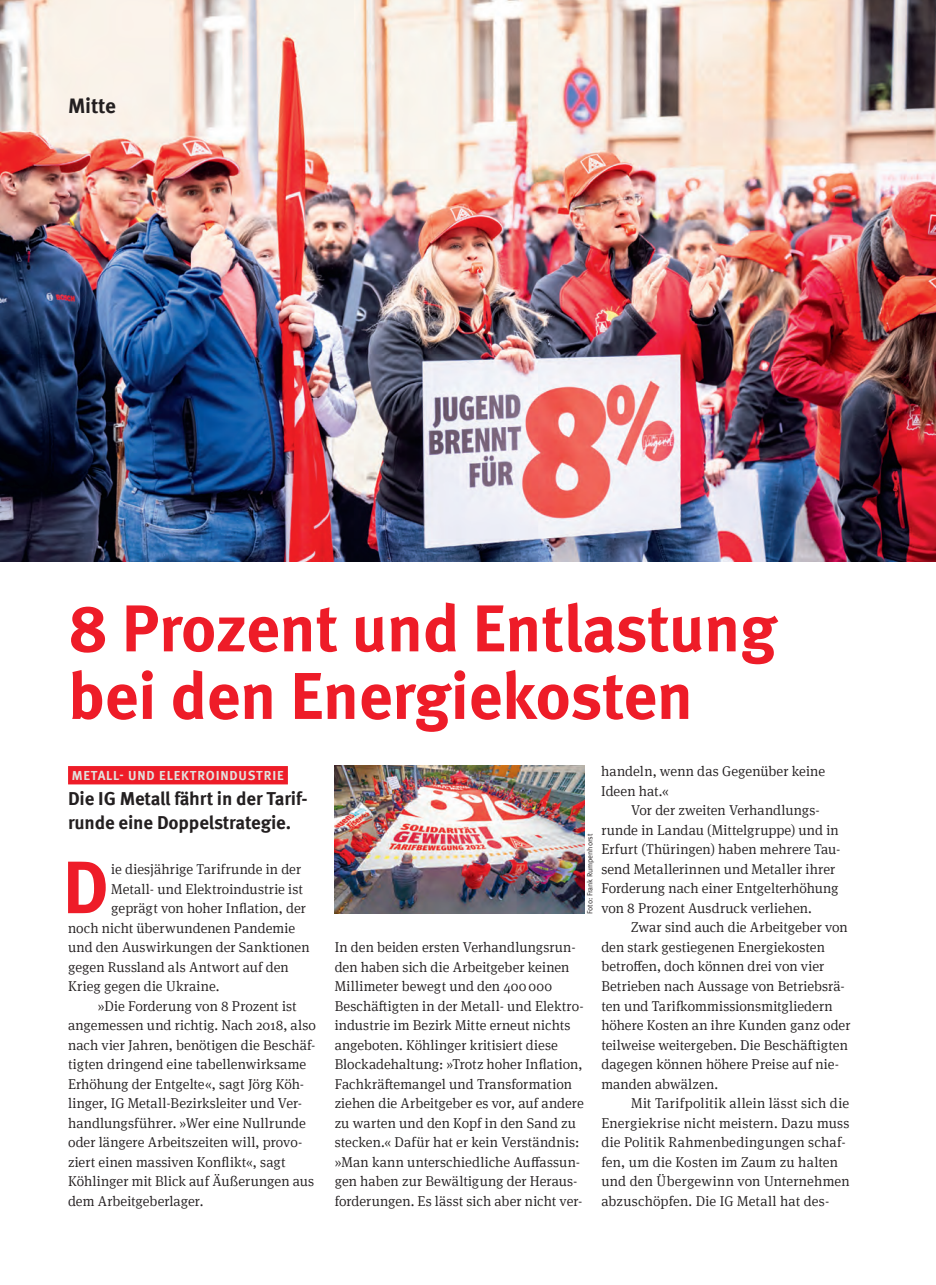
<style>
.page{position:relative;width:936px;height:1285px;background:#fff}
.page>*{position:absolute;margin:0;border:0;box-sizing:border-box;transform-origin:0 0}
.t1{font:700 74.1px "Meta IGM";color:#ee1c28}
.t2{font:700 66px/67.5px "Meta IGM";letter-spacing:-.01em;color:#ee1c28}
.t3{font:700 21px "Meta IGM";letter-spacing:-.01em;color:#231f20}
.t4{font:700 18.75px/24px "Meta IGM";letter-spacing:-.01em;color:#231f20}
.t5{font:300 14.25px/19.5px "Meta Serif IGM";color:#231f20}
.t6{font:700 13.2px "Meta IGM";letter-spacing:.06em;color:#e2e2de}
.t7{font:7.5px "Meta IGM";color:#231f20}
</style>
<div class="page">
<div style="left:68px;top:766px;width:220px;height:18px;background:#ee1c28"></div>
<img style="left:0;top:0;width:935px;height:562px">
<img style="left:334px;top:765px;width:250px;height:147px">
<h3 class="t3" style="left:68px;top:89px;width:49px">Mitte</h3>
<h2 class="t2" style="left:68px;top:590px;width:710px">8 Prozent und Entlastung bei den Energiekosten</h2>
<p class="t6" style="left:72px;top:764px;width:213px">METALL- UND ELEKTROINDUSTRIE</p>
<h3 class="t4" style="left:68px;top:784px;width:241px">Die IG Metall fährt in der Tarif&shy;runde eine Doppelstrategie.</h3>
<p class="t5" style="left:601px;top:761px;width:225px">handeln, wenn das Gegenüber keine<br>Ideen hat.«</p>
<p class="t5" style="left:601px;top:799px;width:241px;text-indent:30px">Vor der zweiten Verhandlungs&shy;runde in Landau (Mittelgruppe) und in Erfurt (Thüringen) haben mehrere Tau&shy;send Metallerinnen und Metaller ihrer Forderung nach einer Entgelterhöhung von 8 Prozent Ausdruck verliehen.</p>
<p class="t5" style="left:601px;top:916px;width:251px;text-indent:30px">Zwar sind auch die Arbeitgeber von den stark gestiegenen Energiekosten betroffen, doch können drei von vier Betrieben nach Aussage von Betriebsrä&shy;ten und Tarifkommissionsmitgliedern höhere Kosten an ihre Kunden ganz oder teilweise weitergeben. Die Beschäftigten dagegen können höhere Preise auf nie&shy;manden abwälzen.</p>
<p class="t5" style="left:601px;top:1092px;width:250px;text-indent:30px">Mit Tarifpolitik allein lässt sich die Energiekrise nicht meistern. Dazu muss die Politik Rahmenbedingungen schaf&shy;fen, um die Kosten im Zaum zu halten und den Übergewinn von Unternehmen abzuschöpfen. Die IG Metall hat des-</p>
<p class="t7" style="left:584px;top:914px;width:82px;rotate:-90deg">Foto: Frank Rumpenhorst</p>
<h1 class="t1" style="left:62px;top:829px;width:48px">D</h1>
<p class="t5" style="left:111px;top:858px;width:191px">ie diesjährige Tarifrunde in der</p>
<p class="t5" style="left:111px;top:878px;width:193px">Metall- und Elektroindustrie ist</p>
<p class="t5" style="left:111px;top:897px;width:196px">geprägt von hoher Inflation, der</p>
<p class="t5" style="left:68px;top:917px;width:229px">noch nicht überwundenen Pandemie</p>
<p class="t5" style="left:68px;top:936px;width:243px">und den Auswirkungen der Sanktionen</p>
<p class="t5" style="left:68px;top:956px;width:222px">gegen Russland als Antwort auf den</p>
<p class="t5" style="left:68px;top:975px;width:153px">Krieg gegen die Ukraine.</p>
<p class="t5" style="left:98px;top:995px;width:200px">»Die Forderung von 8 Prozent ist</p>
<p class="t5" style="left:68px;top:1014px;width:249px">angemessen und richtig. Nach 2018, also</p>
<p class="t5" style="left:68px;top:1034px;width:249px">nach vier Jahren, benötigen die Beschäf-</p>
<p class="t5" style="left:68px;top:1053px;width:239px">tigten dringend eine tabellenwirksame</p>
<p class="t5" style="left:68px;top:1073px;width:238px">Erhöhung der Entgelte«, sagt Jörg Köh-</p>
<p class="t5" style="left:68px;top:1092px;width:235px">linger, IG Metall-Bezirksleiter und Ver-</p>
<p class="t5" style="left:68px;top:1112px;width:239px">handlungsführer. »Wer eine Nullrunde</p>
<p class="t5" style="left:68px;top:1131px;width:236px">oder längere Arbeitszeiten will, provo-</p>
<p class="t5" style="left:68px;top:1151px;width:219px">ziert einen massiven Konflikt«, sagt</p>
<p class="t5" style="left:68px;top:1170px;width:248px">Köhlinger mit Blick auf Äußerungen aus</p>
<p class="t5" style="left:68px;top:1190px;width:137px">dem Arbeitgeberlager.</p>
<p class="t5" style="left:334px;top:936px;width:250px">In den beiden ersten Verhandlungsrun&shy;den haben sich die Arbeitgeber keinen Millimeter bewegt und den 400000<br>Beschäftigten in der Metall- und Elektro&shy;industrie im Bezirk Mitte erneut nichts angeboten. Köhlinger kritisiert diese Blockadehaltung: »Trotz hoher Inflation, Fachkräftemangel und Transformation ziehen die Arbeitgeber es vor, auf andere zu warten und den Kopf in den Sand zu stecken.« Dafür hat er kein Verständnis: »Man kann unterschiedliche Auffassun&shy;gen haben zur Bewältigung der Heraus&shy;forderungen. Es lässt sich aber nicht ver-</p>
</div>
